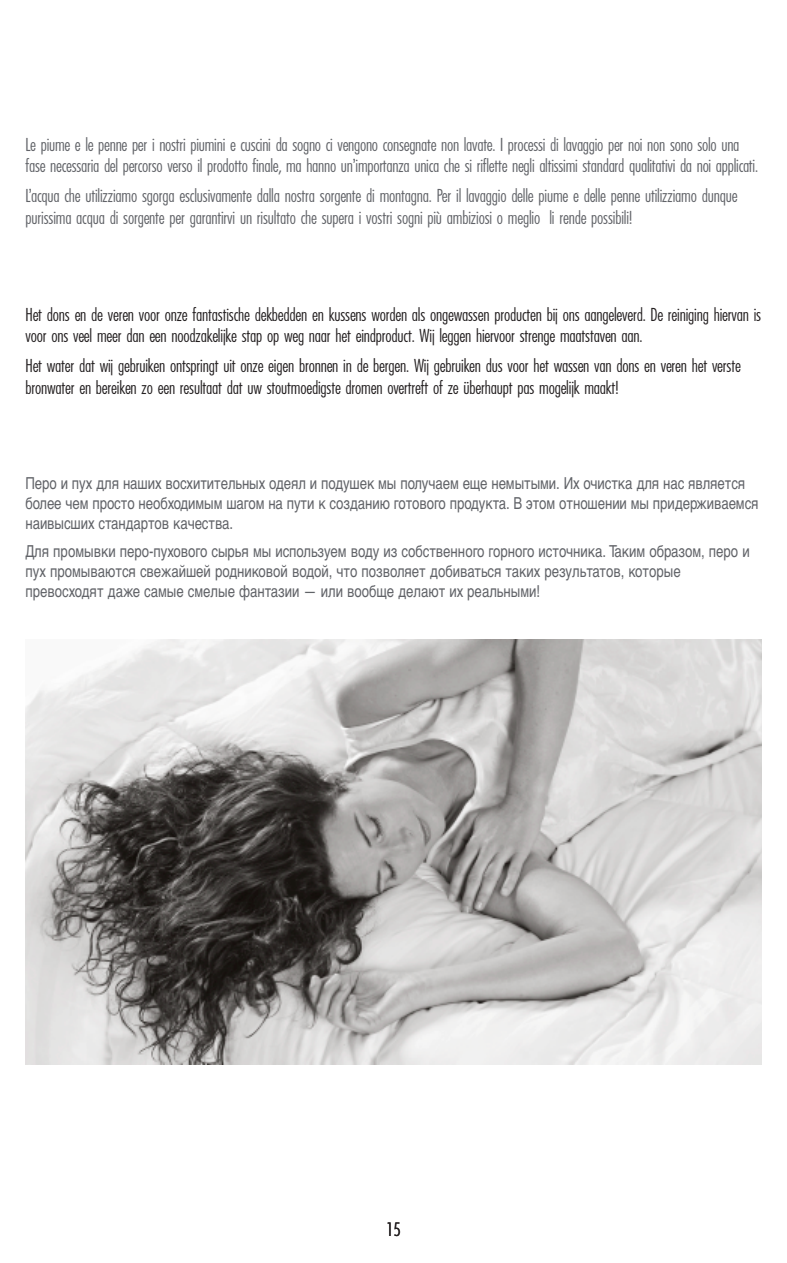
<style>
.page{position:relative;width:787px;height:1263px;background:#fff}
.page>*{position:absolute;margin:0;border:0;box-sizing:border-box;transform-origin:0 0}
.t1{font:300 condensed 18px/21.6px "FU24";letter-spacing:-.005em;color:#616368}
.t2{font:300 condensed 18px/21.6px "FU24";color:#231f20}
.t3{font:300 condensed 18px "Futura";color:#231f20}
.t4{font:16.5px/19.8px "Helvetica Cyr Upright";letter-spacing:-.005em;color:#616368;scale:.8 1}
</style>
<div class="page">
<img style="left:26px;top:639px;width:735px;height:425px">
<p class="t1" style="left:26px;top:134px;width:734px">Le piume e le penne per i nostri piumini e cuscini da sogno ci vengono consegnate non lavate. I processi di lavaggio per noi non sono solo una fase necessaria del percorso verso il prodotto finale, ma hanno un’importanza unica che si riflette negli altissimi standard qualitativi da noi applicati.</p>
<p class="t1" style="left:26px;top:185px;width:713px">L’acqua che utilizziamo sgorga esclusivamente dalla nostra sorgente di montagna. Per il lavaggio delle piume e delle penne utilizziamo dunque purissima acqua di sorgente per garantirvi un risultato che supera i vostri sogni più ambiziosi o meglio li rende possibili!</p>
<p class="t2" style="left:26px;top:304px;width:737px">Het dons en de veren voor onze fantastische dekbedden en kussens worden als ongewassen producten bij ons aangeleverd. De reiniging hiervan is voor ons veel meer dan een noodzakelijke stap op weg naar het eindproduct. Wij leggen hiervoor strenge maatstaven aan.</p>
<p class="t2" style="left:26px;top:355px;width:716px">Het water dat wij gebruiken ontspringt uit onze eigen bronnen in de bergen. Wij gebruiken dus voor het wassen van dons en veren het verste bronwater en bereiken zo een resultaat dat uw stoutmoedigste dromen overtreft of ze überhaupt pas mogelijk maakt!</p>
<p class="t4" style="left:26px;top:474px;width:917px">Перо и пух для наших восхитительных одеял и подушек мы получаем еще немытыми. Их очистка для нас является более чем просто необходимым шагом на пути к созданию готового продукта. В этом отношении мы придерживаемся наивысших стандартов качества.</p>
<p class="t4" style="left:26px;top:542px;width:906px">Для промывки перо-пухового сырья мы используем воду из собственного горного источника. Таким образом, перо и пух промываются свежайшей родниковой водой, что позволяет добиваться таких результатов, которые превосходят даже самые смелые фантазии — или вообще делают их реальными!</p>
<p class="t3" style="left:386px;top:1219px;width:16px">15</p>
</div>
